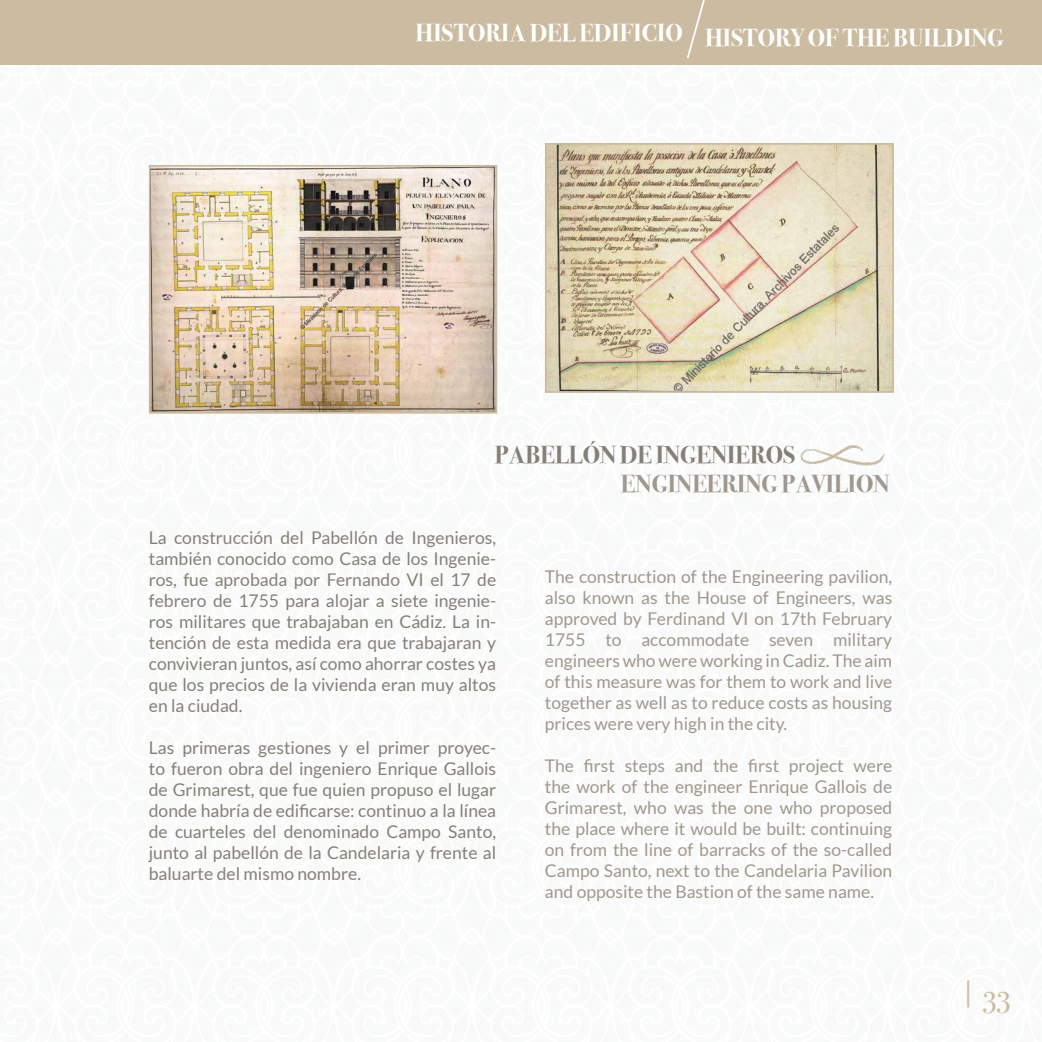
<style>
.page{position:relative;width:1042px;height:1042px;background:#fff}
.page>*{position:absolute;margin:0;border:0;box-sizing:border-box;transform-origin:0 0}
.t1{font:31.5px "Bodoni Svty Two OSITCTT";color:#cbbca1}
.t2{font:700 24.5px "Bodoni Svty Two OSITCTT";color:#fff}
.t3{font:700 24.5px "Bodoni Svty Two OSITCTT";color:#858077}
.t4{font:700 24.5px "Bodoni Svty Two OSITCTT";color:#a0988d}
.t5{font:17.5px/21px "Lato";color:#858077;text-align:justify}
.t6{font:17.5px/21px "Lato";color:#a0988d;text-align:justify}
</style>
<div class="page">
<div style="left:0;top:0;width:1042px;height:64px;background:#cbbca1"></div>
<img style="left:152px;top:168px;width:342px;height:243px">
<div style="left:149px;top:165px;width:348px;height:249px;border:2px solid #cbbca1"></div>
<img style="left:548px;top:146px;width:343px;height:244px">
<div style="left:545px;top:143px;width:349px;height:250px;border:2px solid #cbbca1"></div>
<svg style="left:687px;top:0;width:18px;height:59px"></svg>
<img style="left:800px;top:445px;width:85px;height:21px">
<h2 class="t2" style="left:415px;top:24px;width:590px">HISTORIA DEL EDIFICIO HISTORY OF THE BUILDING</h2>
<h2 class="t3" style="left:495px;top:440px;width:302px">PABELLÓN DE INGENIEROS</h2>
<h2 class="t4" style="left:621px;top:470px;width:270px">ENGINEERING PAVILION</h2>
<p class="t5" style="left:149px;top:527px;width:349px">La construcción del Pabellón de Ingenieros, también conocido como Casa de los Ingenie‑ ros, fue aprobada por Fernando VI el 17 de febrero de 1755 para alojar a siete ingenie‑ ros militares que trabajaban en Cádiz. La in‑ tención de esta medida era que trabajaran y convivieran juntos, así como ahorrar costes ya que los precios de la vivienda eran muy altos en la ciudad.</p>
<p class="t5" style="left:149px;top:737px;width:349px">Las primeras gestiones y el primer proyec‑ to fueron obra del ingeniero Enrique Gallois de Grimarest, que fue quien propuso el lugar donde habría de edificarse: continuo a la línea de cuarteles del denominado Campo Santo, junto al pabellón de la Candelaria y frente al baluarte del mismo nombre.</p>
<p class="t6" style="left:545px;top:566px;width:349px">The construction of the Engineering pavilion, also known as the House of Engineers, was approved by Ferdinand VI on 17th February 1755 to accommodate seven military engineers who were working in Cadiz. The aim of this measure was for them to work and live together as well as to reduce costs as housing prices were very high in the city.</p>
<p class="t6" style="left:545px;top:755px;width:349px">The first steps and the first project were the work of the engineer Enrique Gallois de Grimarest, who was the one who proposed the place where it would be built: continuing on from the line of barracks of the so-called Campo Santo, next to the Candelaria Pavilion and opposite the Bastion of the same name.</p>
<h1 class="t1" style="left:960px;top:976px;width:52px">| 33</h1>
</div>
